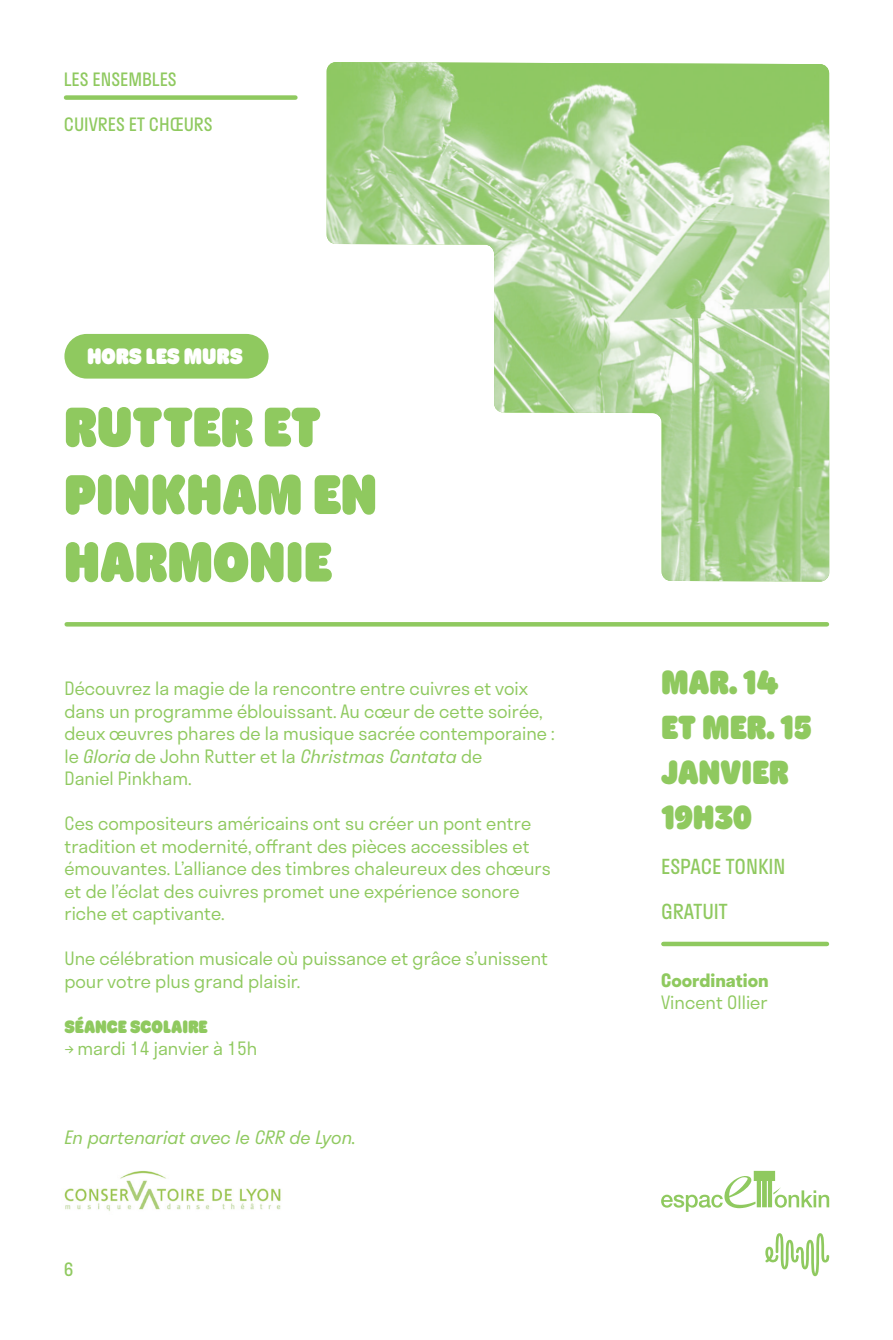
<style>
.page{position:relative;width:893px;height:1340px;background:#fff}
.page>*{position:absolute;margin:0;border:0;box-sizing:border-box;transform-origin:0 0}
.vert-titre_spectacle{font:900 56.25px/67.5px "Hoss Round X Narrow";letter-spacing:-.005em;color:#8fc95f}
.vert-dates{font:900 33.75px/45px "Hoss Round X Narrow";letter-spacing:-.01em;color:#8fc95f}
.t1{font:900 22.5px "Hoss Round X Narrow";color:#fff}
.vert-lieu{font:20.25px "Stratos";color:#8fc95f}
.vert-labeur{font:300 18px/22.5px "Stratos";color:#8fc95f}
.vert-labeur-2{font:italic 300 18px "Stratos";color:#8fc95f}
.vert-catégorie_haut_gauche{font:18px "Stratos";color:#8fc95f}
.vert-labeur-3{font:900 18px "Hoss Round X Narrow";color:#8fc95f}
.s1{font-style:italic}
.s2{font-weight:700}
</style>
<div class="page">
<svg style="left:765px;top:1233px;width:64px;height:43px"></svg>
<div style="left:66px;top:95px;width:229px;height:5px;background:#8fc95f"></div>
<hr style="left:67px;top:622px;width:760px;height:4px;background:#8fc95f">
<img style="left:327px;top:62px;width:502px;height:519px">
<div style="left:663px;top:941px;width:164px;height:5px;background:#8fc95f"></div>
<img style="left:64px;top:1171px;width:217px;height:40px">
<div style="left:64px;top:334px;width:205px;height:44px;background:#8fc95f;border-radius:22px"></div>
<svg style="left:661px;top:1170px;width:168px;height:41px"></svg>
<p class="vert-catégorie_haut_gauche" style="left:64px;top:65px;width:114px">LES ENSEMBLES</p>
<p class="vert-catégorie_haut_gauche" style="left:64px;top:110px;width:150px">CUIVRES ET CHŒURS</p>
<p class="t1" style="left:87px;top:343px;width:157px">HORS LES MURS</p>
<p class="vert-titre_spectacle" style="left:64px;top:395px;width:315px">RUTTER ET<br>PINKHAM EN<br>HARMONIE</p>
<p class="vert-labeur" style="left:64px;top:676px;width:492px">Découvrez la magie de la rencontre entre cuivres et voix dans un programme éblouissant. Au cœur de cette soirée, deux œuvres phares de la musique sacrée contemporaine : le <span class="s1">Gloria</span> de John Rutter et la <span class="s1">Christmas Cantata</span> de<br>Daniel Pinkham.</p>
<p class="vert-labeur" style="left:64px;top:811px;width:488px">Ces compositeurs américains ont su créer un pont entre tradition et modernité, offrant des pièces accessibles et émouvantes. L’alliance des timbres chaleureux des chœurs et de l’éclat des cuivres promet une expérience sonore riche et captivante.</p>
<p class="vert-labeur" style="left:64px;top:946px;width:485px">Une célébration musicale où puissance et grâce s’unissent pour votre plus grand plaisir.</p>
<p class="vert-labeur-3" style="left:64px;top:1015px;width:145px">SÉANCE SCOLAIRE</p>
<p class="vert-labeur" style="left:64px;top:1036px;width:195px">→ mardi 14 janvier à 15h</p>
<p class="vert-labeur-2" style="left:64px;top:1123px;width:293px">En partenariat avec le CRR de Lyon.</p>
<p class="vert-catégorie_haut_gauche" style="left:64px;top:1255px;width:11px">6</p>
<p class="vert-dates" style="left:661px;top:661px;width:152px">MAR. 14<br>ET MER. 15<br>JANVIER<br>19H30</p>
<p class="vert-lieu" style="left:661px;top:850px;width:126px">ESPACE TONKIN</p>
<p class="vert-lieu" style="left:661px;top:895px;width:68px">GRATUIT</p>
<p class="vert-labeur" style="left:661px;top:968px;width:109px"><span class="s2">Coordination<br></span>Vincent Ollier</p>
</div>
